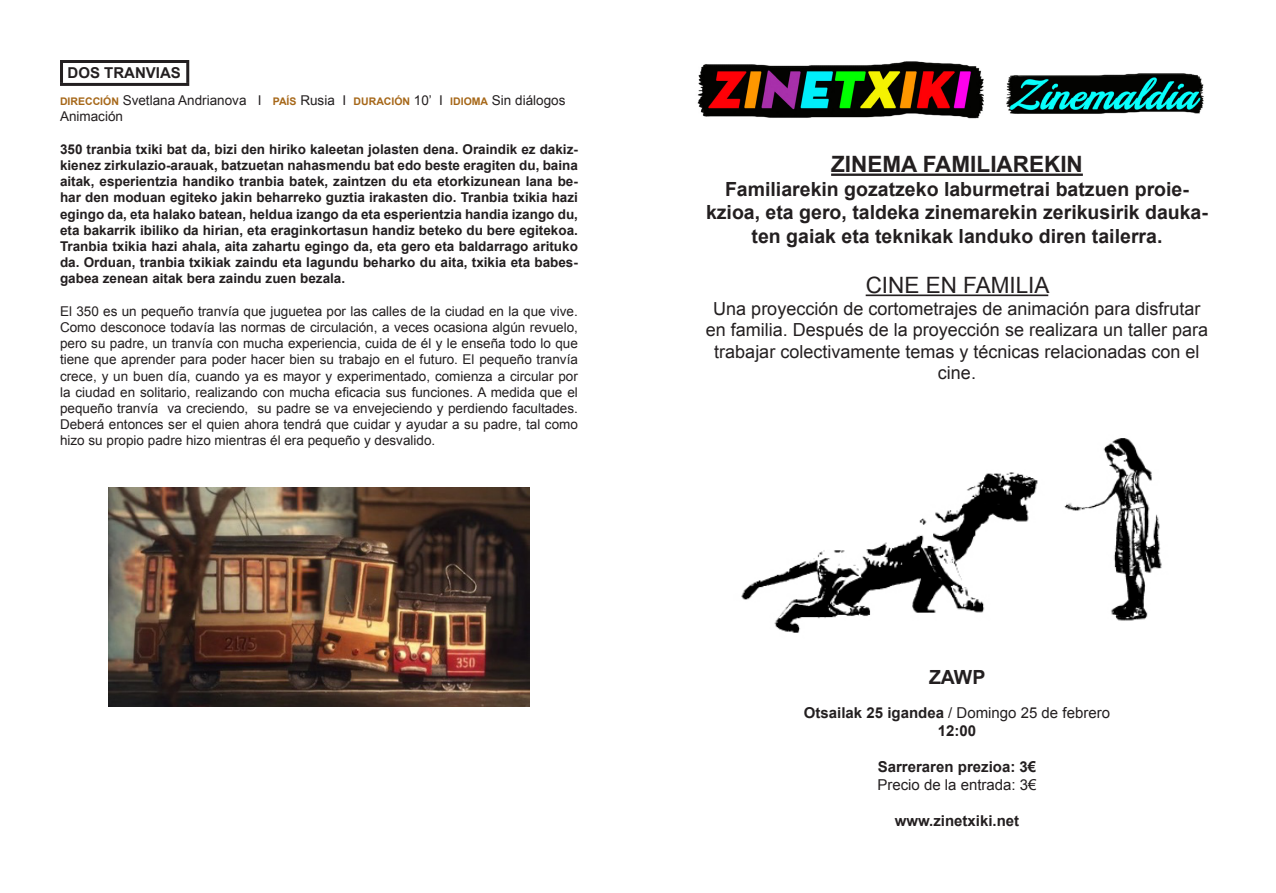
<style>
.page{position:relative;width:1276px;height:893px;background:#fff}
.page>*{position:absolute;margin:0;border:0;box-sizing:border-box;transform-origin:0 0}
.t1{font:700 22.5px "Arial";color:#231f20}
.t2{font:22.5px "Arial";color:#231f20}
.t3{font:700 19.5px/23.4px "Arial";color:#231f20;text-align:center}
.t4{font:18px/21.6px "Arial";color:#231f20;text-align:center}
.t5{font:15px "Arial";color:#231f20}
.t6{font:700 15px "Arial";color:#231f20}
.t7{font:13.5px/16.2px "Arial";color:#231f20;text-align:justify}
.t8{font:700 13.5px/16.2px "Arial";color:#231f20;text-align:justify}
.s1{font-weight:700;font-size:10.5px;color:#a66718}
.s2{font-weight:700}
</style>
<div class="page">
<hr style="left:60px;top:60px;width:129px;height:3px;background:#231f20">
<hr style="left:60px;top:63px;width:3px;height:20px;background:#231f20">
<hr style="left:186px;top:63px;width:3px;height:20px;background:#231f20">
<hr style="left:60px;top:83px;width:129px;height:3px;background:#231f20">
<hr style="left:831px;top:174px;width:252px;height:2px;background:#231f20">
<hr style="left:865px;top:294px;width:183px;height:2px;background:#231f20">
<img style="left:697px;top:61px;width:287px;height:58px">
<img style="left:1006px;top:73px;width:198px;height:41px">
<img style="left:741px;top:438px;width:421px;height:195px">
<img style="left:109px;top:488px;width:420px;height:219px">
<p class="t6" style="left:68px;top:63px;width:115px">DOS TRANVIAS</p>
<p class="t7" style="left:60px;top:92px;width:507px"><span class="s1">DIRECCIÓN</span> Svetlana Andrianova I <span class="s1">PAÍS</span> Rusia I <span class="s1">DURACIÓN</span> 10’ I <span class="s1">IDIOMA</span> Sin diálogos</p>
<p class="t7" style="left:60px;top:109px;width:65px">Animación</p>
<p class="t8" style="left:60px;top:141px;width:519px">350 tranbia txiki bat da, bizi den hiriko kaleetan jolasten dena. Oraindik ez dakiz&shy;kienez zirkulazio-arauak, batzuetan nahasmendu bat edo beste eragiten du, baina aitak, esperientzia handiko tranbia batek, zaintzen du eta etorkizunean lana be&shy;har den moduan egiteko jakin beharreko guztia irakasten dio. Tranbia txikia hazi egingo da, eta halako batean, heldua izango da eta esperientzia handia izango du, eta bakarrik ibiliko da hirian, eta eraginkortasun handiz beteko du bere egitekoa.<br>Tranbia txikia hazi ahala, aita zahartu egingo da, eta gero eta baldarrago arituko da. Orduan, tranbia txikiak zaindu eta lagundu beharko du aita, txikia eta babes&shy;gabea zenean aitak bera zaindu zuen bezala.</p>
<p class="t7" style="left:60px;top:303px;width:519px">El 350 es un pequeño tranvía que juguetea por las calles de la ciudad en la que vive.<br>Como desconoce todavía las normas de circulación, a veces ocasiona algún revuelo, pero su padre, un tranvía con mucha experiencia, cuida de él y le enseña todo lo que tiene que aprender para poder hacer bien su trabajo en el futuro. El pequeño tranvía crece, y un buen día, cuando ya es mayor y experimentado, comienza a circular por la ciudad en solitario, realizando con mucha eficacia sus funciones. A medida que el pequeño tranvía va creciendo, su padre se va envejeciendo y perdiendo facultades.<br>Deberá entonces ser el quien ahora tendrá que cuidar y ayudar a su padre, tal como hizo su propio padre hizo mientras él era pequeño y desvalido.</p>
<p class="t1" style="left:831px;top:150px;width:253px">ZINEMA FAMILIAREKIN</p>
<p class="t3" style="left:706px;top:178px;width:503px">Familiarekin gozatzeko laburmetrai batzuen proie&shy;kzioa, eta gero, taldeka zinemarekin zerikusirik dauka&shy;ten gaiak eta teknikak landuko diren tailerra.</p>
<p class="t2" style="left:865px;top:270px;width:185px">CINE EN FAMILIA</p>
<p class="t4" style="left:706px;top:298px;width:504px">Una proyección de cortometrajes de animación para disfrutar en familia. Después de la proyección se realizara un taller para trabajar colectivamente temas y técnicas relacionadas con el cine.</p>
<p class="t3" style="left:929px;top:666px;width:58px">ZAWP</p>
<p class="t5" style="left:804px;top:703px;width:307px"><span class="s2">Otsailak 25 igandea</span> / Domingo 25 de febrero</p>
<p class="t6" style="left:938px;top:721px;width:40px">12:00</p>
<p class="t6" style="left:877px;top:757px;width:160px">Sarreraren prezioa: 3€</p>
<p class="t5" style="left:877px;top:775px;width:161px">Precio de la entrada: 3€</p>
<p class="t6" style="left:894px;top:811px;width:126px">www.zinetxiki.net</p>
</div>
